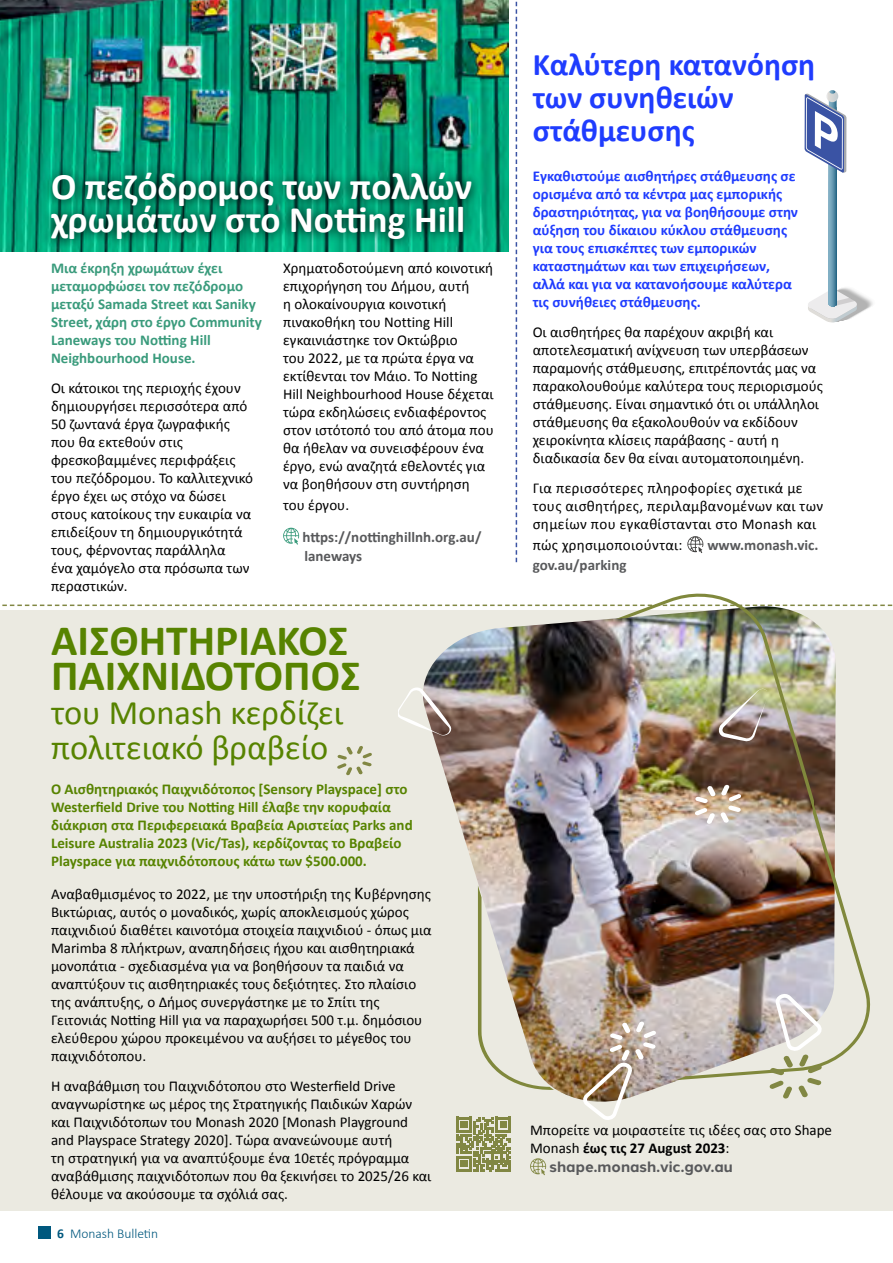
<style>
.page{position:relative;width:893px;height:1263px;background:#fff}
.page>*{position:absolute;margin:0;border:0;box-sizing:border-box;transform-origin:0 0}
.t1{font:700 43.5px/34.5px "Calibri";color:#578300}
.Heading{font:700 37.5px/33px "Calibri";color:#fff}
.t2{font:34.5px/34.5px "Calibri";color:#578300}
.t3{font:700 31.5px/33px "Calibri";color:#1f3cfe}
.info_link{font:15px/18px "Calibri";color:#000}
.t4{font:700 15px/18px "Calibri";color:#1f3cfe}
.t5{font:700 15px/18px "Calibri";color:#578300}
.t6{font:700 15px/18px "Calibri";color:#3a9b7c}
.info_link-2{font:15px/18px "Calibri";letter-spacing:.02em;color:#000}
.info_link-3{font:700 15px/19.5px "Calibri";color:#58595b}
.info_link-4{font:700 15px "Halcom";color:#58595b}
.t7{font:300 13.5px "Calibri";color:#00587e}
.s1{font-size:18px}
.s2{font-weight:700}
</style>
<div class="page">
<div style="left:38px;top:1226px;width:13px;height:13px;background:#00587e"></div>
<svg style="left:516px;top:1px;width:1px;height:561px"></svg>
<div style="left:0;top:610px;width:892px;height:600px;background:#ebeae1"></div>
<svg style="left:687px;top:536px;width:16px;height:17px"></svg>
<svg style="left:530px;top:1158px;width:16px;height:17px"></svg>
<svg style="left:456px;top:1117px;width:55px;height:54px"></svg>
<svg style="left:805px;top:90px;width:68px;height:232px"></svg>
<img style="left:460px;top:824px;width:219px;height:275px">
<img style="left:676px;top:824px;width:195px;height:256px">
<img style="left:478px;top:885px;width:76px;height:205px">
<img style="left:579px;top:1021px;width:77px;height:99px">
<svg style="left:769px;top:992px;width:57px;height:107px"></svg>
<img style="left:2px;top:593px;width:890px;height:231px">
<img style="left:0;top:0;width:508px;height:251px">
<svg style="left:283px;top:528px;width:16px;height:17px"></svg>
<div style="left:41px;top:162px;width:441px;height:87px;background:#000;opacity:.88"></div>
<p class="Heading" style="left:51px;top:169px;width:423px">Ο πεζόδρομος των πολλών χρωμάτων στο Notting Hill</p>
<p class="t6" style="left:51px;top:258px;width:212px">Μια έκρηξη χρωμάτων έχει μεταμορφώσει τον πεζόδρομο μεταξύ Samada Street και Saniky<br>Street, χάρη στο έργο Community<br>Laneways του Notting Hill<br>Neighbourhood House.</p>
<p class="info_link" style="left:51px;top:378px;width:204px">Οι κάτοικοι της περιοχής έχουν δημιουργήσει περισσότερα από<br>50 ζωντανά έργα ζωγραφικής που θα εκτεθούν στις φρεσκοβαμμένες περιφράξεις του πεζόδρομου. Το καλλιτεχνικό έργο έχει ως στόχο να δώσει στους κατοίκους την ευκαιρία να επιδείξουν τη δημιουργικότητά τους, φέρνοντας παράλληλα<br>ένα χαμόγελο στα πρόσωπα των περαστικών.</p>
<p class="info_link" style="left:283px;top:258px;width:212px">Χρηματοδοτούμενη από κοινοτική επιχορήγηση του Δήμου, αυτή<br>η ολοκαίνουργια κοινοτική πινακοθήκη του Notting Hill εγκαινιάστηκε τον Οκτώβριο<br>του 2022, με τα πρώτα έργα να εκτίθενται τον Μάιο. Το Notting<br>Hill Neighbourhood House δέχεται τώρα εκδηλώσεις ενδιαφέροντος στον ιστότοπό του από άτομα που θα ήθελαν να συνεισφέρουν ένα έργο, ενώ αναζητά εθελοντές για να βοηθήσουν στη συντήρηση</p>
<p class="info_link" style="left:283px;top:496px;width:68px">του έργου.</p>
<p class="info_link-3" style="left:303px;top:526px;width:180px">https://nottinghillnh.org.au/ laneways</p>
<p class="t1" style="left:51px;top:622px;width:311px">ΑΙΣΘΗΤΗΡΙΑΚΟΣ<br>ΠΑΙΧΝΙΔΟΤΟΠΟΣ</p>
<p class="t2" style="left:51px;top:694px;width:294px">του Μonash κερδίζει πολιτειακό βραβείο</p>
<p class="t5" style="left:51px;top:779px;width:363px">Ο Αισθητηριακός Παιχνιδότοπος [Sensory Playspace] στο Westerfield Drive του Notting Hill έλαβε την κορυφαία διάκριση στα Περιφερειακά Βραβεία Αριστείας Parks and Leisure Australia 2023 (Vic/Tas), κερδίζοντας το Βραβείο Playspace για παιχνιδότοπους κάτω των $500.000.</p>
<p class="info_link" style="left:51px;top:885px;width:382px">Αναβαθμισμένος το 2022, με την υποστήριξη της <span class="s1">Κ</span>υβέρνησης Βικτώριας, αυτός ο μοναδικός, χωρίς αποκλεισμούς χώρος παιχνιδιού διαθέτει καινοτόμα στοιχεία παιχνιδιού - όπως μια Marimba 8 πλήκτρων, αναπηδήσεις ήχου και αισθητηριακά μονοπάτια - σχεδιασμένα για να βοηθήσουν τα παιδιά να αναπτύξουν τις αισθητηριακές τους δεξιότητες. Στο πλαίσιο της ανάπτυξης, ο Δήμος συνεργάστηκε με το Σπίτι της Γειτονιάς Notting Hill για να παραχωρήσει 500 τ.μ. δημόσιου ελεύθερου χώρου προκειμένου να αυξήσει το μέγεθος του παιχνιδότοπου.</p>
<p class="info_link" style="left:51px;top:1077px;width:382px">Η αναβάθμιση του Παιχνιδότοπου στο Westerfield Drive αναγνωρίστηκε ως μέρος της Στρατηγικής Παιδικών Χαρών και Παιχνιδότοπων του Monash 2020 [Monash Playground and Playspace Strategy 2020]. Τώρα ανανεώνουμε αυτή<br>τη στρατηγική για να αναπτύξουμε ένα 10ετές πρόγραμμα αναβάθμισης παιχνιδότοπων που θα ξεκινήσει το 2025/26 και θέλουμε να ακούσουμε τα σχόλιά σας.</p>
<p class="t7" style="left:57px;top:1225px;width:103px"><span class="s2">6</span> Monash Bulletin</p>
<p class="t3" style="left:533px;top:47px;width:284px">Καλύτερη κατανόηση των συνηθειών στάθμευσης</p>
<p class="t4" style="left:533px;top:166px;width:267px">Εγκαθιστούμε αισθητήρες στάθμευσης σε ορισμένα από τα κέντρα μας εμπορικής δραστηριότητας, για να βοηθήσουμε στην αύξηση του δίκαιου κύκλου στάθμευσης για τους επισκέπτες των εμπορικών καταστημάτων και των επιχειρήσεων, αλλά και για να κατανοήσουμε καλύτερα τις συνήθειες στάθμευσης.</p>
<p class="info_link" style="left:533px;top:322px;width:292px">Οι αισθητήρες θα παρέχουν ακριβή και αποτελεσματική ανίχνευση των υπερβάσεων παραμονής στάθμευσης, επιτρέποντάς μας να παρακολουθούμε καλύτερα τους περιορισμούς στάθμευσης. Είναι σημαντικό ότι οι υπάλληλοι στάθμευσης θα εξακολουθούν να εκδίδουν χειροκίνητα κλίσεις παράβασης - αυτή η διαδικασία δεν θα είναι αυτοματοποιημένη.</p>
<p class="info_link-2" style="left:533px;top:478px;width:292px">Για περισσότερες πληροφορίες σχετικά με τους αισθητήρες, περιλαμβανομένων και των σημείων που εγκαθίστανται στο Monash και</p>
<p class="info_link-2" style="left:533px;top:536px;width:151px">πώς χρησιμοποιούνται:</p>
<p class="info_link-3" style="left:707px;top:535px;width:113px">www.monash.vic.</p>
<p class="info_link-3" style="left:533px;top:554px;width:95px">gov.au/parking</p>
<p class="info_link" style="left:530px;top:1120px;width:303px">Μπορείτε να μοιραστείτε τις ιδέες σας στο Shape<br>Monash <span class="s2">έως τις 27 August 2023</span>:</p>
<p class="info_link-4" style="left:549px;top:1155px;width:185px">shape.monash.vic.gov.au</p>
</div>
